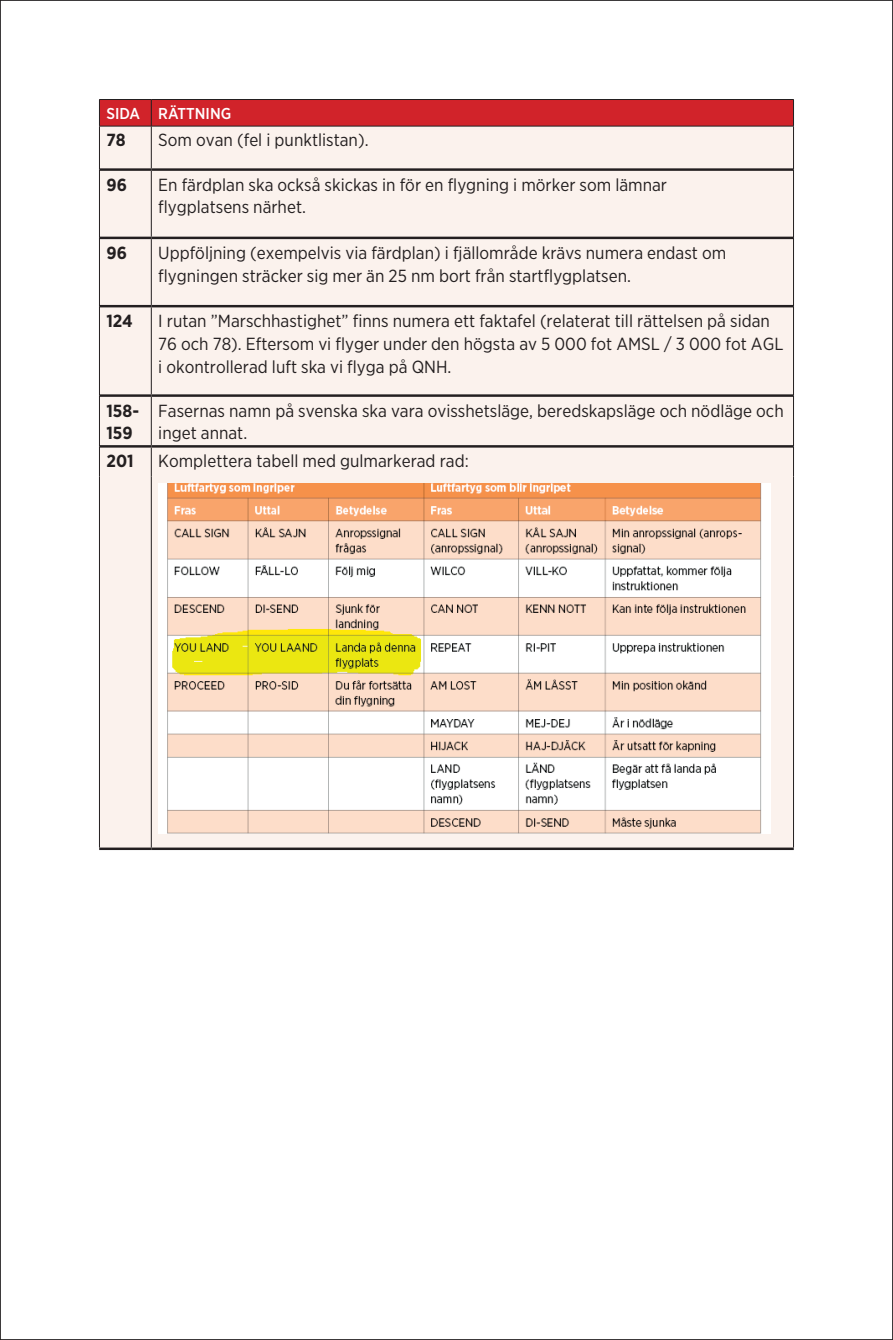
<style>
.page{position:relative;width:893px;height:1340px;background:#fff}
.page>*{position:absolute;margin:0;border:0;box-sizing:border-box;transform-origin:0 0}
.t1{font:17.5px/22.8px "Gotham Narrow";color:#231f20}
.t2{font:700 17.5px/22.8px "Gotham Narrow";color:#231f20}
.t3{font:500 15.75px "Gotham Narrow";color:#fff}
</style>
<div class="page">
<div style="left:100px;top:127px;width:693px;height:720px;background:#fbf2ed"></div>
<svg style="left:99px;top:99px;width:695px;height:27px"></svg>
<hr style="left:99px;top:126px;width:52px;height:1px;background:#231f20">
<hr style="left:151px;top:126px;width:643px;height:1px;background:#231f20">
<hr style="left:99px;top:126px;width:1px;height:44px;background:#231f20">
<hr style="left:151px;top:126px;width:1px;height:42px;background:#231f20">
<hr style="left:793px;top:126px;width:1px;height:44px;background:#231f20">
<hr style="left:99px;top:170px;width:1px;height:68px;background:#231f20">
<hr style="left:151px;top:171px;width:1px;height:66px;background:#231f20">
<hr style="left:793px;top:170px;width:1px;height:68px;background:#231f20">
<hr style="left:99px;top:238px;width:1px;height:68px;background:#231f20">
<hr style="left:151px;top:239px;width:1px;height:66px;background:#231f20">
<hr style="left:793px;top:238px;width:1px;height:68px;background:#231f20">
<hr style="left:99px;top:306px;width:1px;height:89px;background:#231f20">
<hr style="left:151px;top:307px;width:1px;height:87px;background:#231f20">
<hr style="left:793px;top:306px;width:1px;height:89px;background:#231f20">
<hr style="left:99px;top:395px;width:1px;height:51px;background:#231f20">
<hr style="left:151px;top:397px;width:1px;height:48px;background:#231f20">
<hr style="left:793px;top:395px;width:1px;height:51px;background:#231f20">
<hr style="left:99px;top:446px;width:1px;height:30px;background:#231f20">
<hr style="left:99px;top:476px;width:1px;height:371px;background:#231f20">
<hr style="left:151px;top:476px;width:1px;height:371px;background:#231f20">
<hr style="left:793px;top:476px;width:1px;height:371px;background:#231f20">
<hr style="left:100px;top:168px;width:51px;height:3px;background:#231f20">
<hr style="left:151px;top:168px;width:642px;height:3px;background:#231f20">
<hr style="left:100px;top:237px;width:51px;height:2px;background:#231f20">
<hr style="left:151px;top:237px;width:642px;height:2px;background:#231f20">
<hr style="left:100px;top:305px;width:51px;height:2px;background:#231f20">
<hr style="left:151px;top:305px;width:642px;height:2px;background:#231f20">
<hr style="left:100px;top:394px;width:51px;height:3px;background:#231f20">
<hr style="left:151px;top:394px;width:642px;height:3px;background:#231f20">
<hr style="left:100px;top:445px;width:51px;height:2px;background:#231f20">
<hr style="left:99px;top:847px;width:52px;height:3px;background:#231f20">
<hr style="left:151px;top:445px;width:642px;height:2px;background:#231f20">
<svg style="left:151px;top:447px;width:1px;height:29px"></svg>
<hr style="left:793px;top:446px;width:1px;height:30px;background:#231f20">
<hr style="left:151px;top:847px;width:643px;height:3px;background:#231f20">
<img style="left:158px;top:483px;width:612px;height:350px">
<p class="t3" style="left:106px;top:104px;width:126px">SIDA RÄTTNING</p>
<p class="t2" style="left:106px;top:128px;width:21px">78</p>
<p class="t1" style="left:158px;top:128px;width:212px">Som ovan (fel i punktlistan).</p>
<p class="t2" style="left:106px;top:173px;width:22px">96</p>
<p class="t1" style="left:158px;top:173px;width:510px">En färdplan ska också skickas in för en flygning i mörker som lämnar flygplatsens närhet.</p>
<p class="t2" style="left:106px;top:241px;width:22px">96</p>
<p class="t1" style="left:158px;top:241px;width:569px">Uppföljning (exempelvis via färdplan) i fjällområde krävs numera endast om flygningen sträcker sig mer än 25 nm bort från startflygplatsen.</p>
<p class="t2" style="left:106px;top:309px;width:28px">124</p>
<p class="t1" style="left:158px;top:309px;width:627px">I rutan ”Marschhastighet” finns numera ett faktafel (relaterat till rättelsen på sidan<br>76 och 78). Eftersom vi flyger under den högsta av 5 000 fot AMSL / 3 000 fot AGL i okontrollerad luft ska vi flyga på QNH.</p>
<p class="t2" style="left:106px;top:399px;width:34px">158-<br>159</p>
<p class="t1" style="left:158px;top:399px;width:627px">Fasernas namn på svenska ska vara ovisshetsläge, beredskapsläge och nödläge och inget annat.</p>
<p class="t2" style="left:106px;top:449px;width:29px">201</p>
<p class="t1" style="left:158px;top:449px;width:312px">Komplettera tabell med gulmarkerad rad:</p>
</div>
